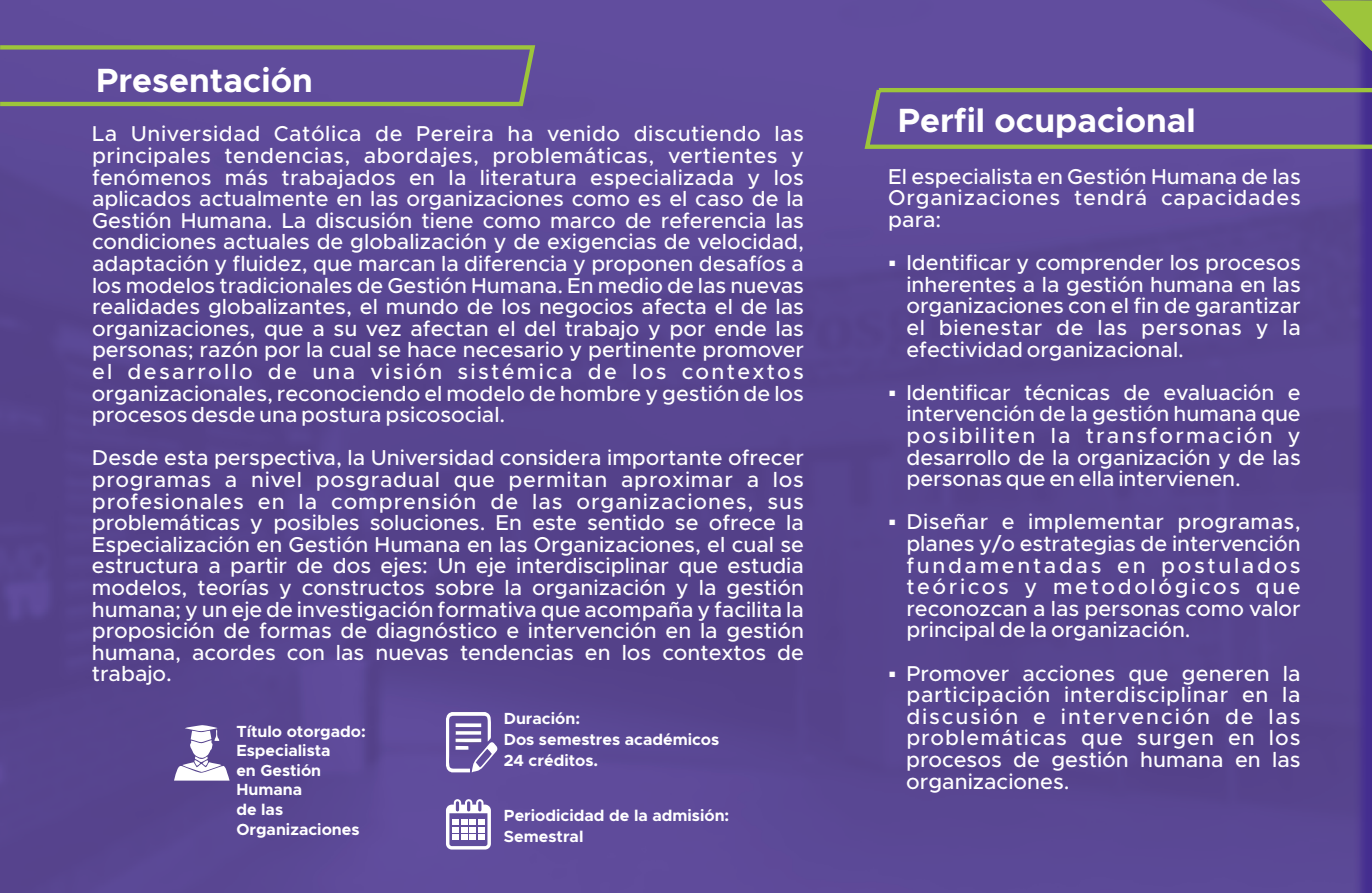
<style>
.page{position:relative;width:1372px;height:893px;background:#fff}
.page>*{position:absolute;margin:0;border:0;box-sizing:border-box;transform-origin:0 0}
.t1{font:700 33.75px "Metropolis";color:#fff}
.t2{font:500 21.6px/21.6px "Metropolis";color:#fff;text-align:justify}
.t3{font:700 16.2px/19.6px "Metropolis";color:#fff}
</style>
<div class="page">
<img style="left:0;top:0;width:1370px;height:893px">
<svg style="left:0;top:0;width:564px;height:371px;background:#5d4b94"></svg>
<svg style="left:835px;top:0;width:536px;height:407px;background:#5d4c94"></svg>
<svg style="left:185px;top:725px;width:33px;height:6px"></svg>
<svg style="left:174px;top:729px;width:55px;height:52px"></svg>
<svg style="left:446px;top:712px;width:51px;height:61px"></svg>
<svg style="left:446px;top:798px;width:45px;height:51px"></svg>
<h1 class="t1" style="left:96px;top:65px;width:218px">Presentación</h1>
<p class="t2" style="left:92px;top:124px;width:713px">La Universidad Católica de Pereira ha venido discutiendo las principales tendencias, abordajes, problemáticas, vertientes y fenómenos más trabajados en la literatura especializada y los aplicados actualmente en las organizaciones como es el caso de la Gestión Humana. La discusión tiene como marco de referencia las condiciones actuales de globalización y de exigencias de velocidad, adaptación y fluidez, que marcan la diferencia y proponen desafíos a los modelos tradicionales de Gestión Humana. En medio de las nuevas realidades globalizantes, el mundo de los negocios afecta el de las organizaciones, que a su vez afectan el del trabajo y por ende las personas; razón por la cual se hace necesario y pertinente promover el desarrollo de una visión sistémica de los contextos organizacionales, reconociendo el modelo de hombre y gestión de los procesos desde una postura psicosocial.</p>
<p class="t2" style="left:92px;top:448px;width:713px">Desde esta perspectiva, la Universidad considera importante ofrecer programas a nivel posgradual que permitan aproximar a los profesionales en la comprensión de las organizaciones, sus problemáticas y posibles soluciones. En este sentido se ofrece la Especialización en Gestión Humana en las Organizaciones, el cual se estructura a partir de dos ejes: Un eje interdisciplinar que estudia modelos, teorías y constructos sobre la organización y la gestión humana; y un eje de investigación formativa que acompaña y facilita la proposición de formas de diagnóstico e intervención en la gestión humana, acordes con las nuevas tendencias en los contextos de trabajo.</p>
<p class="t3" style="left:236px;top:722px;width:131px">Título otorgado:<br>Especialista<br>en Gestión<br>Humana<br>de las<br>Organizaciones</p>
<p class="t3" style="left:503px;top:709px;width:217px;line-height:20.9px">Duración:<br>Dos semestres académicos<br>24 créditos.</p>
<p class="t3" style="left:504px;top:805px;width:227px;line-height:20.9px">Periodicidad de la admisión:<br>Semestral</p>
<h1 class="t1" style="left:897px;top:105px;width:299px">Perfil ocupacional</h1>
<p class="t2" style="left:888px;top:167px;width:414px">El especialista en Gestión Humana de las Organizaciones tendrá capacidades para:</p>
<p class="t2" style="left:906px;top:253px;width:396px;text-indent:-18px">▪ Identificar y comprender los procesos inherentes a la gestión humana en las organizaciones con el fin de garantizar el bienestar de las personas y la efectividad organizacional.</p>
<p class="t2" style="left:906px;top:383px;width:396px;text-indent:-18px">▪ Identificar técnicas de evaluación e intervención de la gestión humana que posibiliten la transformación y desarrollo de la organización y de las personas que en ella intervienen.</p>
<p class="t2" style="left:906px;top:512px;width:396px;text-indent:-18px">▪ Diseñar e implementar programas, planes y/o estrategias de intervención fundamentadas en postulados teóricos y metodológicos que reconozcan a las personas como valor principal de la organización.</p>
<p class="t2" style="left:906px;top:663px;width:396px;text-indent:-18px">▪ Promover acciones que generen la participación interdisciplinar en la discusión e intervención de las problemáticas que surgen en los procesos de gestión humana en las organizaciones.</p>
</div>
